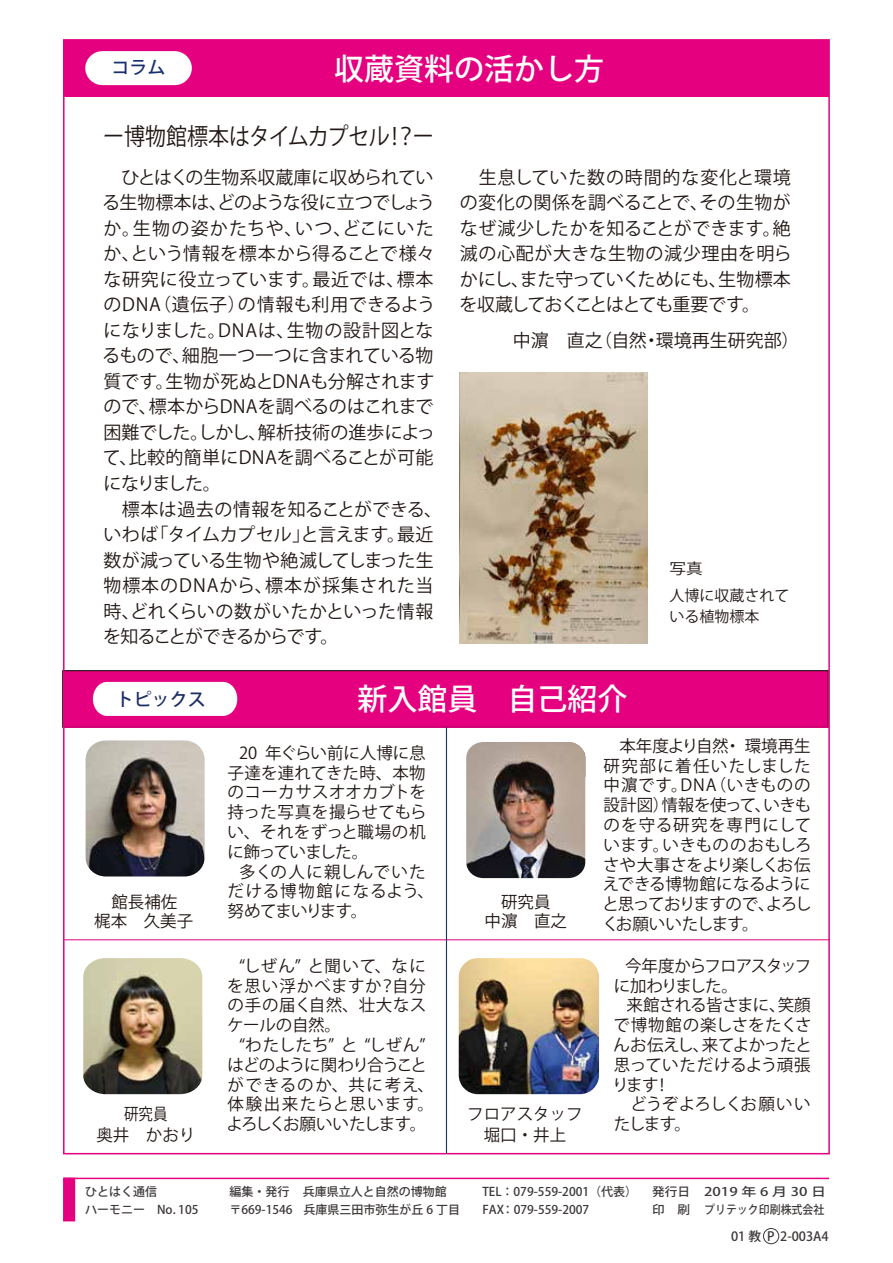
<style>
.page{position:relative;width:893px;height:1263px;background:#fff}
.page>*{position:absolute;margin:0;border:0;box-sizing:border-box;transform-origin:0 0}
.t1{font:500 30px "Koz Go Pro";color:#fff}
.t2{font:23.7px "Koz Go Pr 6 N";letter-spacing:-.01em;color:#221815;scale:.89 1}
.t3{font:18px/25.5px "Koz Go Pr 6 N";color:#221815}
.t4{font:500 18px "Koz Go Pro";color:#1d2d64}
.t5{font:500 18px "Koz Go Pro";color:#183070}
.t6{font:16.5px/19.8px "Koz Go Pr 6 N";color:#221815;text-align:center}
.t7{font:16.5px/19.8px "Koz Go Pr 6 N";letter-spacing:-.03em;color:#221815}
.t8{font:16.5px/19.8px "Koz Go Pr 6 N";letter-spacing:-.07em;color:#221815}
.t9{font:16.5px/21px "Koz Go Pr 6 N";color:#221815;text-align:center;scale:.88 1}
.t10{font:15px/21px "Koz Go Pr 6 N";color:#221815}
.t11{font:15px "Koz Go Pro";color:#221815;scale:1.11 1}
.t12{font:500 12.75px "Koz Go Pr 6 N";color:#3e3a39}
.t13{font:500 12px/18px "Koz Go Pr 6 N";color:#3e3a39}
.t14{font:500 12px/18px "Koz Go Pr 6 N";color:#3e3a39;scale:1.05 1}
</style>
<div class="page">
<div style="left:63px;top:1178px;width:12px;height:43px;background:#e4007f;border:2px solid #e4007f"></div>
<div style="left:64px;top:40px;width:765px;height:56px;background:#e4007f"></div>
<div style="left:763px;top:1228px;width:16px;height:16px;border:1px solid #3e3a39;border-radius:50%"></div>
<hr style="left:64px;top:1178px;width:765px;height:1px;background:#e4007f">
<div style="left:62px;top:670px;width:767px;height:58px;background:#e4007f;border:1px solid #221815"></div>
<img style="left:466px;top:742px;width:119px;height:136px">
<img style="left:86px;top:740px;width:119px;height:136px">
<img style="left:460px;top:373px;width:188px;height:270px">
<div style="left:85px;top:51px;width:107px;height:34px;background:#fff;border-radius:17px"></div>
<hr style="left:64px;top:726px;width:765px;height:2px;background:#e4007f">
<hr style="left:64px;top:939px;width:766px;height:1px;background:#e4007f">
<hr style="left:446px;top:727px;width:1px;height:427px;background:#183170">
<svg style="left:93px;top:682px;width:144px;height:34px;background:#fdf4f9"></svg>
<img style="left:83px;top:958px;width:119px;height:136px">
<img style="left:459px;top:958px;width:140px;height:136px">
<p class="t5" style="left:112px;top:56px;width:55px">コラム</p>
<h1 class="t1" style="left:334px;top:50px;width:271px">収蔵資料の活かし方</h1>
<h2 class="t2" style="left:103px;top:123px;width:373px">ー博物館標本はタイムカプセル！？ー</h2>
<p class="t3" style="left:102px;top:165px;width:341px">　ひとはくの生物系収蔵庫に収められている生物標本は、どのような役に立つでしょうか。生物の姿かたちや、いつ、どこにいたか、という情報を標本から得ることで様々な研究に役立っています。最近では、標本のDNA（遺伝子）の情報も利用できるようになりました。DNAは、生物の設計図となるもので、細胞一つ一つに含まれている物質です。生物が死ぬとDNAも分解されますので、標本からDNAを調べるのはこれまで困難でした。しかし、解析技術の進歩によって、比較的簡単にDNAを調べることが可能になりました。<br>　標本は過去の情報を知ることができる、いわば「タイムカプセル」と言えます。最近数が減っている生物や絶滅してしまった生物標本のDNAから、標本が採集された当時、どれくらいの数がいたかといった情報を知ることができるからです。</p>
<p class="t3" style="left:459px;top:165px;width:334px;text-align:justify">　生息していた数の時間的な変化と環境の変化の関係を調べることで、その生物がなぜ減少したかを知ることができます。絶滅の心配が大きな生物の減少理由を明らかにし、また守っていくためにも、生物標本を収蔵しておくことはとても重要です。</p>
<p class="t3" style="left:513px;top:328px;width:288px">中濵　直之（自然・環境再生研究部）</p>
<p class="t11" style="left:670px;top:559px;width:46px">写真　</p>
<p class="t10" style="left:670px;top:586px;width:121px">人博に収蔵されている植物標本</p>
<p class="t4" style="left:116px;top:688px;width:91px">トピックス</p>
<h1 class="t1" style="left:357px;top:679px;width:271px">新入館員　自己紹介</h1>
<p class="t6" style="left:228px;top:743px;width:201px;text-align:justify;text-indent:12px">20 年ぐらい前に人博に息子達を連れてきた時、本物のコーカサスオオカブトを持った写真を撮らせてもらい、それをずっと職場の机に飾っていました。</p>
<p class="t6" style="left:228px;top:862px;width:208px;text-align:left;text-indent:12px">多くの人に親しんでいただける博物館になるよう、努めてまいります。</p>
<p class="t6" style="left:602px;top:736px;width:211px;text-align:justify;text-indent:17px">本年度より自然・ 環境再生研究部に着任いたしました中濵です。DNA（いきものの設計図）情報を使って、いきものを守る研究を専門にしています。いきもののおもしろさや大事さをより楽しくお伝えできる博物館になるようにと思っておりますので、よろしくお願いいたします。</p>
<p class="t6" style="left:94px;top:892px;width:117px;text-align:left;text-indent:17px">館長補佐<br>梶本　久美子　</p>
<p class="t6" style="left:484px;top:892px;width:84px">研究員<br>中濵　直之</p>
<p class="t6" style="left:227px;top:956px;width:200px;text-align:justify;text-indent:12px">“しぜん” と聞いて、なにを思い浮かべますか？自分の手の届く自然、壮大なスケールの自然。</p>
<p class="t6" style="left:227px;top:1035px;width:209px">“わたしたち” と “しぜん”<br>はどのように関わり合うことができるのか、共に考え、体験出来たらと思います。よろしくお願いいたします。</p>
<p class="t9" style="left:96px;top:1104px;width:114px">研究員<br>奥井　かおり</p>
<p class="t6" style="left:467px;top:1104px;width:117px;line-height:21px">フロアスタッフ堀口・井上</p>
<p class="t8" style="left:614px;top:956px;width:199px;text-indent:11px">今年度からフロアスタッフに加わりました。</p>
<p class="t7" style="left:612px;top:996px;width:201px;text-indent:14px">来館される皆さまに、笑顔で博物館の楽しさをたくさんお伝えし、来てよかったと思っていただけるよう頑張ります！<br>　どうぞよろしくお願いいたします。</p>
<p class="t13" style="left:229px;top:1183px;width:232px">編集・発行 兵庫県立人と自然の博物館〒669-1546 兵庫県三田市弥生が丘 6 丁目</p>
<p class="t13" style="left:85px;top:1183px;width:115px">ひとはく通信<br>ハーモニー　No. 105</p>
<p class="t13" style="left:482px;top:1183px;width:156px">TEL：079-559-2001（代表）<br>FAX：079-559-2007</p>
<p class="t14" style="left:652px;top:1183px;width:167px">発行日 2019 年 6 月 30 日印　刷 プリテック印刷株式会社</p>
<p class="t12" style="left:731px;top:1229px;width:99px">01 教 P 2-003A4</p>
</div>
